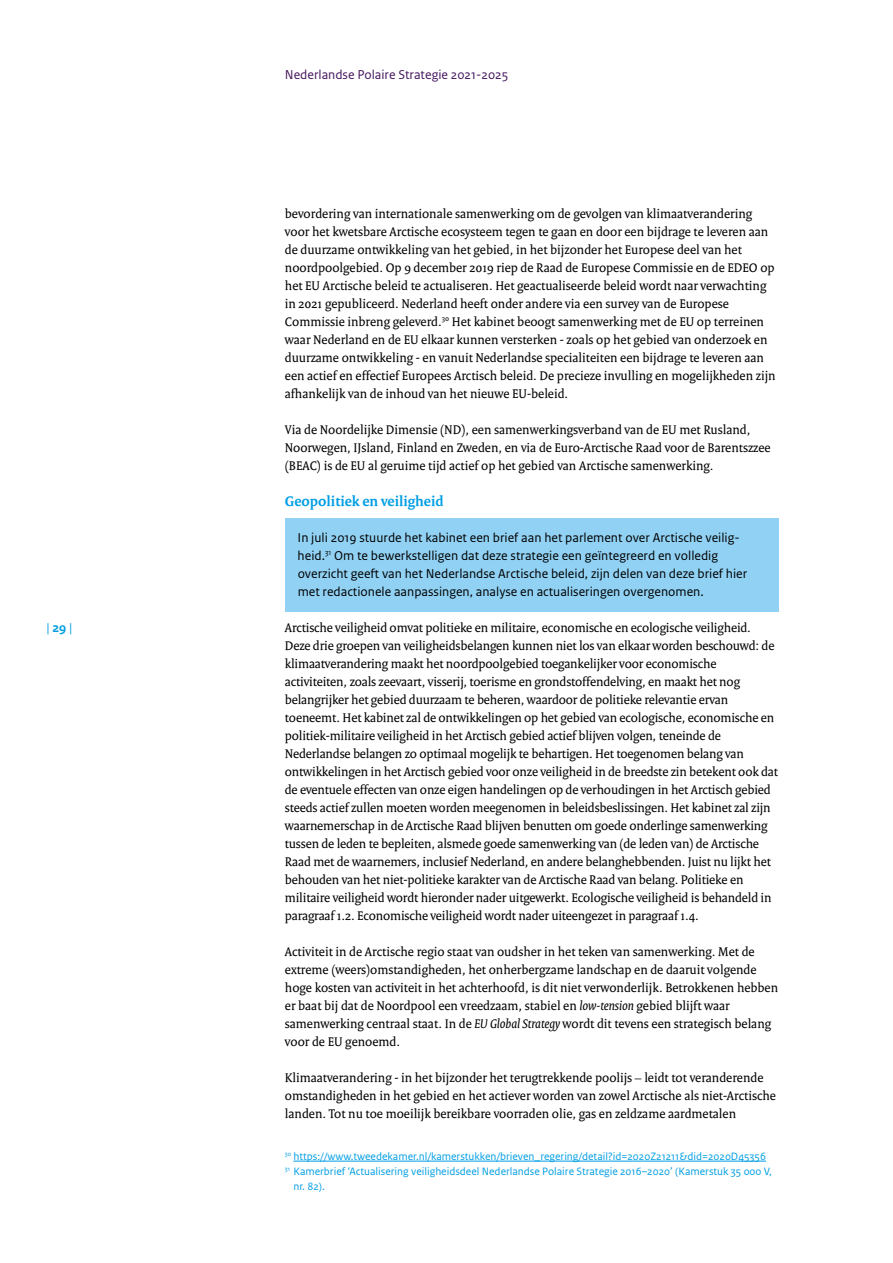
<style>
.page{position:relative;width:893px;height:1263px;background:#fff}
.page>*{position:absolute;margin:0;border:0;box-sizing:border-box;transform-origin:0 0}
._05_RO_Alineakop{font:700 15px "Rijksoverheid Serif";color:#009ee3}
._10_RO_Broodtekst_Se{font:13.5px/18px "Rijksoverheid Serif";color:#000}
._10_RO_Broodtekst_Sa{font:13.5px/18px "Rijksoverheid Sans Text";color:#000}
.t1{font:13.5px "Rijksoverheid Sans Text Regular 2";color:#44165d}
.t2{font:13.5px "Rijksoverheid Sans Text";color:#009ee3}
._14_RO_Voetnoot{font:11.25px/15px "Rijksoverheid Sans Text";color:#009ee3}
.s1{font-weight:700}
.s2{font-style:italic}
</style>
<div class="page">
<div style="left:285px;top:518px;width:493px;height:93px;background:#91d2f4"></div>
<hr style="left:293px;top:1161px;width:473px;height:1px;background:#009ee3">
<p class="t2" style="left:46px;top:620px;width:27px">| <span class="s1">29</span> |</p>
<p class="t1" style="left:285px;top:67px;width:225px">Nederlandse Polaire Strategie 2021-2025</p>
<p class="_10_RO_Broodtekst_Se" style="left:285px;top:204px;width:492px">bevordering van internationale samenwerking om de gevolgen van klimaatverandering voor het kwetsbare Arctische ecosysteem tegen te gaan en door een bijdrage te leveren aan de duurzame ontwikkeling van het gebied, in het bijzonder het Europese deel van het noordpoolgebied. Op 9 december 2019 riep de Raad de Europese Commissie en de EDEO op het EU Arctische beleid te actualiseren. Het geactualiseerde beleid wordt naar verwachting in 2021 gepubliceerd. Nederland heeft onder andere via een survey van de Europese Commissie inbreng geleverd.<sup>30</sup> Het kabinet beoogt samenwerking met de EU op terreinen waar Nederland en de EU elkaar kunnen versterken - zoals op het gebied van onderzoek en duurzame ontwikkeling - en vanuit Nederlandse specialiteiten een bijdrage te leveren aan een actief en effectief Europees Arctisch beleid. De precieze invulling en mogelijkheden zijn afhankelijk van de inhoud van het nieuwe EU-beleid.</p>
<p class="_10_RO_Broodtekst_Se" style="left:285px;top:420px;width:487px">Via de Noordelijke Dimensie (ND), een samenwerkingsverband van de EU met Rusland,<br>Noorwegen, IJsland, Finland en Zweden, en via de Euro-Arctische Raad voor de Barentszzee (BEAC) is de EU al geruime tijd actief op het gebied van Arctische samenwerking.</p>
<h4 class="_05_RO_Alineakop" style="left:285px;top:492px;width:160px">Geopolitiek en veiligheid</h4>
<p class="_10_RO_Broodtekst_Sa" style="left:298px;top:529px;width:451px">In juli 2019 stuurde het kabinet een brief aan het parlement over Arctische veilig&shy;heid.<sup>31</sup> Om te bewerkstelligen dat deze strategie een geïntegreerd en volledig overzicht geeft van het Nederlandse Arctische beleid, zijn delen van deze brief hier met redactionele aanpassingen, analyse en actualiseringen overgenomen.</p>
<p class="_10_RO_Broodtekst_Se" style="left:285px;top:618px;width:495px">Arctische veiligheid omvat politieke en militaire, economische en ecologische veiligheid.<br>Deze drie groepen van veiligheidsbelangen kunnen niet los van elkaar worden beschouwd: de klimaatverandering maakt het noordpoolgebied toegankelijker voor economische activiteiten, zoals zeevaart, visserij, toerisme en grondstoffendelving, en maakt het nog belangrijker het gebied duurzaam te beheren, waardoor de politieke relevantie ervan toeneemt. Het kabinet zal de ontwikkelingen op het gebied van ecologische, economische en politiek-militaire veiligheid in het Arctisch gebied actief blijven volgen, teneinde de Nederlandse belangen zo optimaal mogelijk te behartigen. Het toegenomen belang van ontwikkelingen in het Arctisch gebied voor onze veiligheid in de breedste zin betekent ook dat de eventuele effecten van onze eigen handelingen op de verhoudingen in het Arctisch gebied steeds actief zullen moeten worden meegenomen in beleidsbeslissingen. Het kabinet zal zijn waarnemerschap in de Arctische Raad blijven benutten om goede onderlinge samenwerking tussen de leden te bepleiten, alsmede goede samenwerking van (de leden van) de Arctische Raad met de waarnemers, inclusief Nederland, en andere belanghebbenden. Juist nu lijkt het behouden van het niet-politieke karakter van de Arctische Raad van belang. Politieke en militaire veiligheid wordt hieronder nader uitgewerkt. Ecologische veiligheid is behandeld in paragraaf 1.2. Economische veiligheid wordt nader uiteengezet in paragraaf 1.4.</p>
<p class="_10_RO_Broodtekst_Se" style="left:285px;top:942px;width:495px">Activiteit in de Arctische regio staat van oudsher in het teken van samenwerking. Met de extreme (weers)omstandigheden, het onherbergzame landschap en de daaruit volgende hoge kosten van activiteit in het achterhoofd, is dit niet verwonderlijk. Betrokkenen hebben er baat bij dat de Noordpool een vreedzaam, stabiel en <span class="s2">low-tension</span> gebied blijft waar samenwerking centraal staat. In de <span class="s2">EU Global Strategy</span> wordt dit tevens een strategisch belang voor de EU genoemd.</p>
<p class="_10_RO_Broodtekst_Se" style="left:285px;top:1068px;width:493px">Klimaatverandering - in het bijzonder het terugtrekkende poolijs – leidt tot veranderende omstandigheden in het gebied en het actiever worden van zowel Arctische als niet-Arctische landen. Tot nu toe moeilijk bereikbare voorraden olie, gas en zeldzame aardmetalen</p>
<p class="_14_RO_Voetnoot" style="left:285px;top:1149px;width:483px"><sup>30</sup> https://www.tweedekamer.nl/kamerstukken/brieven_regering/detail?id=2020Z21211&amp;did=2020D45356</p>
<p class="_14_RO_Voetnoot" style="left:293px;top:1164px;width:480px;text-indent:-9px"><sup>31</sup> Kamerbrief ‘Actualisering veiligheidsdeel Nederlandse Polaire Strategie 2016–2020’ (Kamerstuk 35 000 V, nr. 82).</p>
</div>
